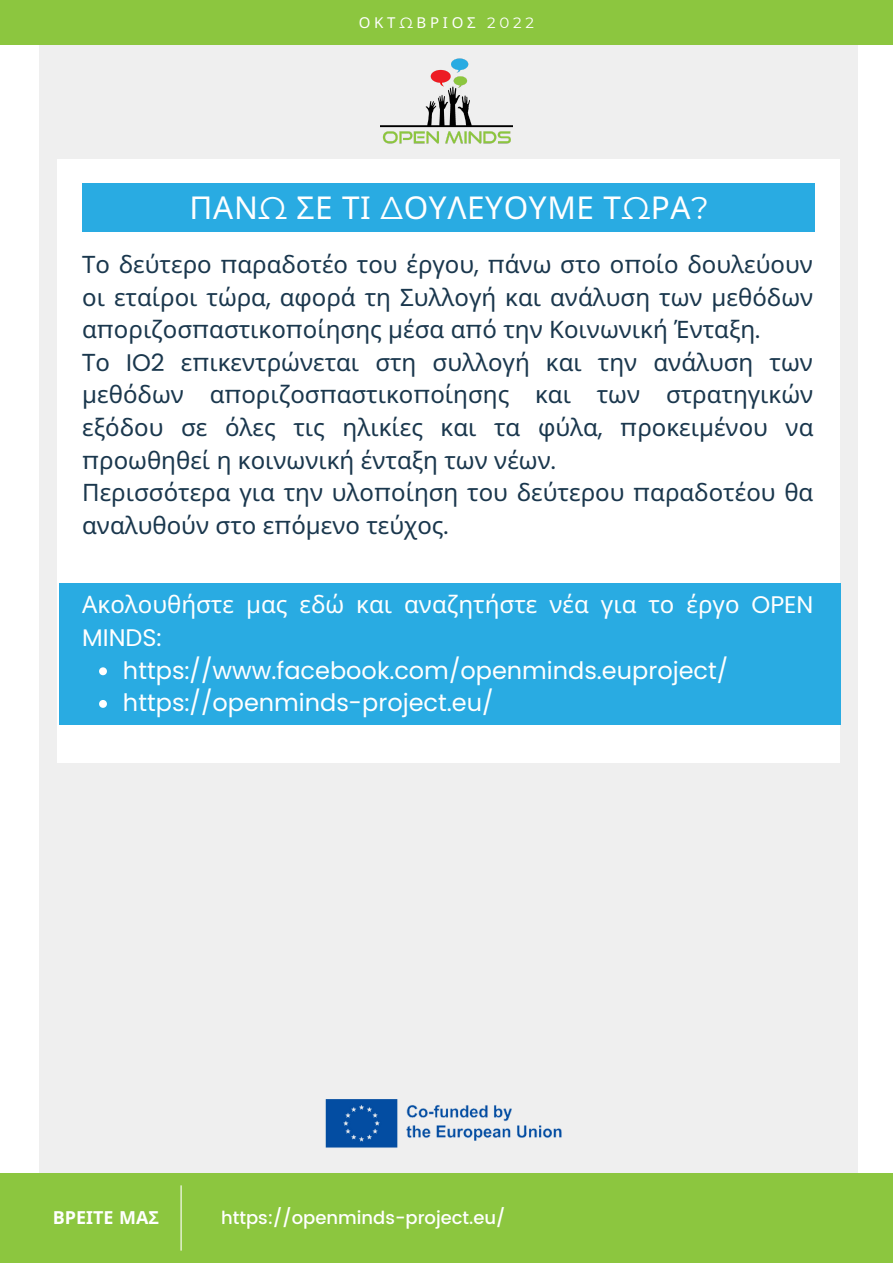
<style>
.page{position:relative;width:893px;height:1264px;background:#fff}
.page>*{position:absolute;margin:0;border:0;box-sizing:border-box;transform-origin:0 0}
.t1{font:31.5px "Noto Sans";letter-spacing:.02em;color:#fff}
.t2{font:24px/32.5px "Noto Sans";color:#1a374d}
.t3{font:24px/32.5px "Poppins";color:#fff}
.t4{font:24px "Noto Sans";color:#fff}
.t5{font:500 18px "Poppins";color:#fff}
.t6{font:700 18px "Noto Sans";color:#fff}
.t7{font:15px "Noto Sans";letter-spacing:.25em;color:#fff}
.s1{font-family:"Montserrat"}
.s2{font-family:"Poppins"}
</style>
<div class="page">
<div style="left:39px;top:45px;width:819px;height:1182px;background:#efefef"></div>
<div style="left:57px;top:159px;width:783px;height:603px;background:#fff"></div>
<div style="left:0;top:0;width:892px;height:45px;background:#8cc63f"></div>
<div style="left:0;top:1173px;width:892px;height:89px;background:#8cc63f"></div>
<hr style="left:180px;top:1185px;width:2px;height:65px;background:#fff">
<img style="left:325px;top:1099px;width:237px;height:49px">
<img style="left:381px;top:58px;width:131px;height:86px">
<div style="left:82px;top:183px;width:732px;height:49px;background:#29abe2"></div>
<div style="left:59px;top:583px;width:781px;height:142px;background:#29abe2"></div>
<svg style="left:99px;top:667px;width:8px;height:8px"></svg>
<svg style="left:99px;top:700px;width:8px;height:7px"></svg>
<p class="t7" style="left:359px;top:12px;width:177px">ΟΚΤ<span class="s1">Ω</span>ΒΡΙΟΣ <span class="s1">2022</span></p>
<h1 class="t1" style="left:190px;top:185px;width:521px">ΠΑΝ<span class="s1">Ω</span> ΣΕ ΤΙ <span class="s1">Δ</span>ΟΥΛΕΥΟΥΜΕ Τ<span class="s1">Ω</span>ΡΑ<span class="s1">?</span></h1>
<p class="t2" style="left:82px;top:247px;width:732px">Το δεύτερο <span class="s2">π</span>αραδοτέο του έργου<span class="s2">, π</span>άνω στο ο<span class="s2">π</span>οίο δουλεύουν οι εταίροι τώρα<span class="s2">,</span> αφορά τη Συλλογή και ανάλυση των μεθόδων α<span class="s2">π</span>οριζοσ<span class="s2">π</span>αστικο<span class="s2">π</span>οίησης μέσα α<span class="s2">π</span>ό την Κοινωνική Ένταξη<span class="s2">.<br></span>Το <span class="s2">IO2</span> ε<span class="s2">π</span>ικεντρώνεται στη συλλογή και την ανάλυση των μεθόδων α<span class="s2">π</span>οριζοσ<span class="s2">π</span>αστικο<span class="s2">π</span>οίησης και των στρατηγικών εξόδου σε όλες τις ηλικίες και τα φύλα<span class="s2">, π</span>ροκειμένου να <span class="s2">π</span>ροωθηθεί η κοινωνική ένταξη των νέων<span class="s2">.<br></span>Περισσότερα για την υλο<span class="s2">π</span>οίηση του δεύτερου <span class="s2">π</span>αραδοτέου θα αναλυθούν στο ε<span class="s2">π</span>όμενο τεύχος<span class="s2">.</span></p>
<p class="t4" style="left:82px;top:587px;width:732px">Ακολουθήστε μας εδώ και αναζητήστε νέα για το έργο <span class="s2">OPEN</span></p>
<p class="t3" style="left:82px;top:621px;width:81px">MINDS:</p>
<p class="t3" style="left:123px;top:654px;width:606px">https://www.facebook.com/openminds.euproject/ https://openminds-project.eu/</p>
<p class="t6" style="left:53px;top:1204px;width:108px">ΒΡΕΙΤΕ ΜΑΣ</p>
<p class="t5" style="left:221px;top:1206px;width:286px">https://openminds-project.eu/</p>
</div>
